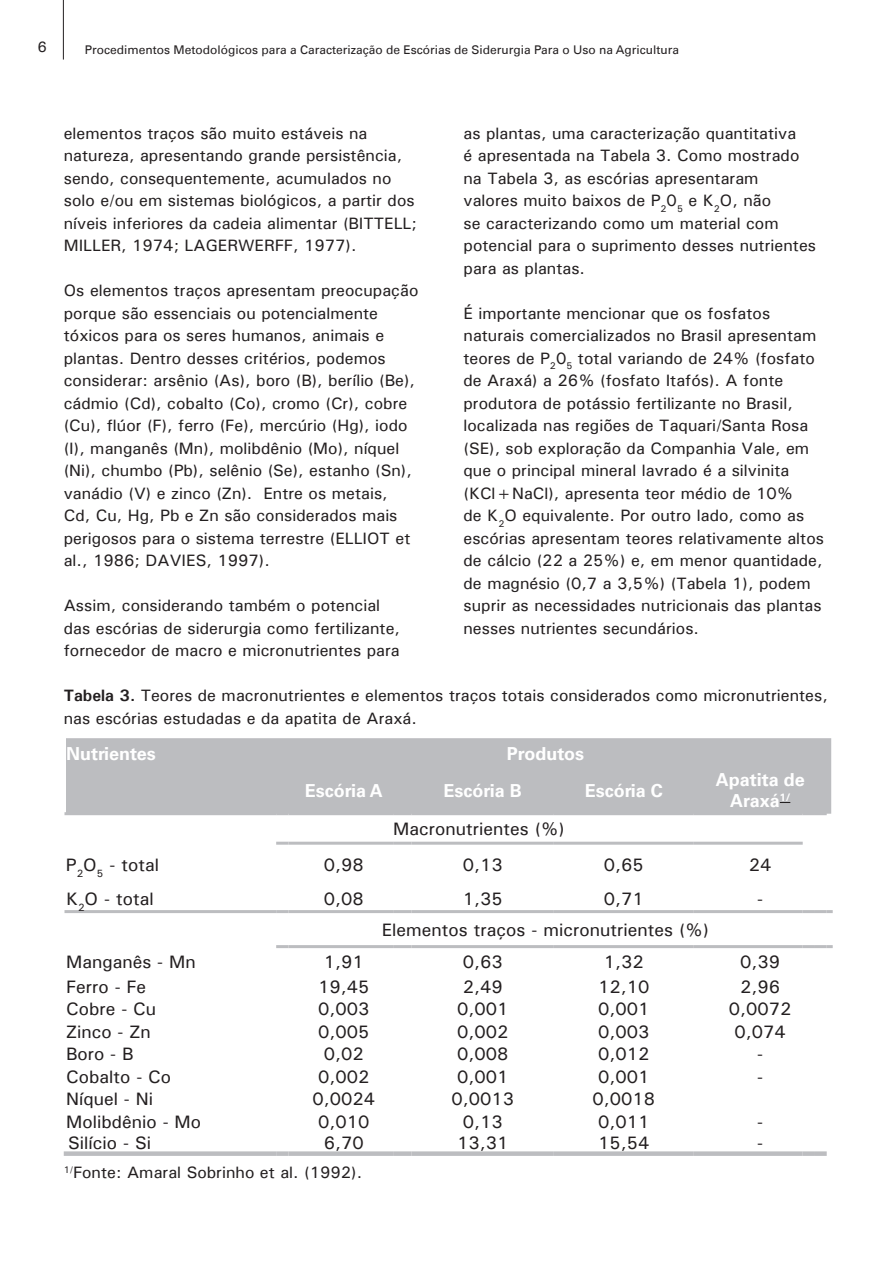
<style>
.page{position:relative;width:893px;height:1263px;background:#fff}
.page>*{position:absolute;margin:0;border:0;box-sizing:border-box;transform-origin:0 0}
.t1{font:18px "Univers";color:#231f20}
.t2{font:700 18px/21.6px "Univers LT";color:#fff;text-align:center}
.t3{font:16.5px/22.5px "Univers";color:#231f20}
.t4{font:15px "Univers";color:#231f20}
.t5{font:12px "Univers LT";color:#231f20}
.s1{font-weight:700}
</style>
<div class="page">
<hr style="left:63px;top:0;width:1px;height:60px;background:#231f20">
<div style="left:66px;top:738px;width:765px;height:76px;background:#bcbdc0"></div>
<hr style="left:64px;top:812px;width:212px;height:3px;background:#bcbdc0">
<svg style="left:276px;top:812px;width:12px;height:3px"></svg>
<hr style="left:288px;top:812px;width:105px;height:3px;background:#bcbdc0">
<hr style="left:393px;top:812px;width:19px;height:3px;background:#bcbdc0">
<hr style="left:412px;top:812px;width:142px;height:3px;background:#bcbdc0">
<hr style="left:554px;top:812px;width:140px;height:3px;background:#bcbdc0">
<hr style="left:694px;top:812px;width:109px;height:3px;background:#bcbdc0">
<svg style="left:803px;top:812px;width:24px;height:3px"></svg>
<svg style="left:276px;top:842px;width:12px;height:3px"></svg>
<hr style="left:288px;top:842px;width:105px;height:3px;background:#bcbdc0">
<hr style="left:393px;top:842px;width:19px;height:3px;background:#bcbdc0">
<hr style="left:412px;top:842px;width:142px;height:3px;background:#bcbdc0">
<hr style="left:554px;top:842px;width:140px;height:3px;background:#bcbdc0">
<hr style="left:694px;top:842px;width:109px;height:3px;background:#bcbdc0">
<hr style="left:64px;top:910px;width:212px;height:3px;background:#bcbdc0">
<svg style="left:276px;top:910px;width:12px;height:3px"></svg>
<hr style="left:288px;top:910px;width:105px;height:3px;background:#bcbdc0">
<hr style="left:393px;top:910px;width:19px;height:3px;background:#bcbdc0">
<hr style="left:412px;top:910px;width:142px;height:3px;background:#bcbdc0">
<hr style="left:554px;top:910px;width:140px;height:3px;background:#bcbdc0">
<hr style="left:694px;top:910px;width:109px;height:3px;background:#bcbdc0">
<svg style="left:803px;top:910px;width:30px;height:3px"></svg>
<svg style="left:276px;top:945px;width:12px;height:3px"></svg>
<hr style="left:288px;top:945px;width:105px;height:3px;background:#bcbdc0">
<hr style="left:393px;top:945px;width:19px;height:3px;background:#bcbdc0">
<hr style="left:412px;top:945px;width:142px;height:3px;background:#bcbdc0">
<hr style="left:554px;top:945px;width:140px;height:3px;background:#bcbdc0">
<hr style="left:694px;top:945px;width:109px;height:3px;background:#bcbdc0">
<svg style="left:803px;top:945px;width:30px;height:3px"></svg>
<div style="left:64px;top:1151px;width:212px;height:5px;background:#bcbdc0"></div>
<div style="left:276px;top:1151px;width:12px;height:5px;background:#bcbdc0"></div>
<div style="left:288px;top:1151px;width:105px;height:5px;background:#bcbdc0"></div>
<div style="left:393px;top:1151px;width:19px;height:5px;background:#bcbdc0"></div>
<div style="left:412px;top:1151px;width:142px;height:5px;background:#bcbdc0"></div>
<div style="left:554px;top:1151px;width:140px;height:5px;background:#bcbdc0"></div>
<div style="left:694px;top:1151px;width:109px;height:5px;background:#bcbdc0"></div>
<div style="left:803px;top:1151px;width:12px;height:5px;background:#bcbdc0"></div>
<div style="left:815px;top:1151px;width:12px;height:5px;background:#bcbdc0"></div>
<p class="t4" style="left:37px;top:38px;width:11px">6</p>
<p class="t5" style="left:85px;top:43px;width:596px">Procedimentos Metodológicos para a Caracterização de Escórias de Siderurgia Para o Uso na Agricultura</p>
<p class="t3" style="left:64px;top:121px;width:355px">elementos traços são muito estáveis na natureza, apresentando grande persistência, sendo, consequentemente, acumulados no solo e/ou em sistemas biológicos, a partir dos níveis inferiores da cadeia alimentar (BITTELL; MILLER, 1974; LAGERWERFF, 1977).</p>
<p class="t3" style="left:64px;top:279px;width:356px">Os elementos traços apresentam preocupação porque são essenciais ou potencialmente tóxicos para os seres humanos, animais e plantas. Dentro desses critérios, podemos considerar: arsênio (As), boro (B), berílio (Be), cádmio (Cd), cobalto (Co), cromo (Cr), cobre (Cu), flúor (F), ferro (Fe), mercúrio (Hg), iodo (I), manganês (Mn), molibdênio (Mo), níquel (Ni), chumbo (Pb), selênio (Se), estanho (Sn), vanádio (V) e zinco (Zn). Entre os metais, Cd, Cu, Hg, Pb e Zn são considerados mais perigosos para o sistema terrestre (ELLIOT et al., 1986; DAVIES, 1997).</p>
<p class="t3" style="left:64px;top:594px;width:338px">Assim, considerando também o potencial das escórias de siderurgia como fertilizante, fornecedor de macro e micronutrientes para</p>
<p class="t3" style="left:463px;top:122px;width:354px">as plantas, uma caracterização quantitativa<br>é apresentada na Tabela 3. Como mostrado na Tabela 3, as escórias apresentaram valores muito baixos de P<sub>2</sub>0<sub>5</sub> e K<sub>2</sub>O, não<br>se caracterizando como um material com potencial para o suprimento desses nutrientes para as plantas.</p>
<p class="t3" style="left:463px;top:301px;width:362px">É importante mencionar que os fosfatos naturais comercializados no Brasil apresentam teores de P<sub>2</sub>0<sub>5</sub> total variando de 24% (fosfato de Araxá) a 26% (fosfato Itafós). A fonte produtora de potássio fertilizante no Brasil, localizada nas regiões de Taquari/Santa Rosa (SE), sob exploração da Companhia Vale, em que o principal mineral lavrado é a silvinita (KCl+NaCl), apresenta teor médio de 10%<br>de K<sub>2</sub>O equivalente. Por outro lado, como as escórias apresentam teores relativamente altos de cálcio (22 a 25%) e, em menor quantidade, de magnésio (0,7 a 3,5%) (Tabela 1), podem suprir as necessidades nutricionais das plantas nesses nutrientes secundários.</p>
<p class="t3" style="left:64px;top:684px;width:766px"><span class="s1">Tabela 3.</span> Teores de macronutrientes e elementos traços totais considerados como micronutrientes, nas escórias estudadas e da apatita de Araxá.</p>
<p class="t2" style="left:66px;top:743px;width:91px">Nutrientes</p>
<p class="t2" style="left:507px;top:743px;width:79px">Produtos</p>
<p class="t2" style="left:305px;top:780px;width:79px">Escória A</p>
<p class="t2" style="left:444px;top:780px;width:80px">Escória B</p>
<p class="t2" style="left:585px;top:780px;width:80px">Escória C</p>
<p class="t2" style="left:716px;top:769px;width:91px">Apatita de<br>Araxá<sup>1/</sup></p>
<p class="t1" style="left:393px;top:818px;width:173px">Macronutrientes (%)</p>
<p class="t1" style="left:66px;top:854px;width:95px">P<sub>2</sub>O<sub>5</sub> - total</p>
<p class="t1" style="left:324px;top:854px;width:41px">0,98</p>
<p class="t1" style="left:463px;top:854px;width:41px">0,13</p>
<p class="t1" style="left:604px;top:854px;width:41px">0,65</p>
<p class="t1" style="left:749px;top:854px;width:24px">24</p>
<p class="t1" style="left:66px;top:887px;width:89px">K<sub>2</sub>O - total</p>
<p class="t1" style="left:324px;top:887px;width:41px">0,08</p>
<p class="t1" style="left:463px;top:887px;width:41px">1,35</p>
<p class="t1" style="left:604px;top:887px;width:41px">0,71</p>
<p class="t1" style="left:757px;top:887px;width:7px">-</p>
<p class="t1" style="left:382px;top:919px;width:329px">Elementos traços - micronutrientes (%)</p>
<p class="t1" style="left:66px;top:950px;width:131px">Manganês - Mn</p>
<p class="t1" style="left:324px;top:950px;width:41px">1,91</p>
<p class="t1" style="left:463px;top:950px;width:41px">0,63</p>
<p class="t1" style="left:604px;top:950px;width:41px">1,32</p>
<p class="t1" style="left:740px;top:950px;width:41px">0,39</p>
<p class="t1" style="left:66px;top:975px;width:82px">Ferro - Fe</p>
<p class="t1" style="left:318px;top:975px;width:53px">19,45</p>
<p class="t1" style="left:463px;top:975px;width:41px">2,49</p>
<p class="t1" style="left:598px;top:975px;width:53px">12,10</p>
<p class="t1" style="left:740px;top:975px;width:41px">2,96</p>
<p class="t1" style="left:66px;top:998px;width:92px">Cobre - Cu</p>
<p class="t1" style="left:318px;top:998px;width:53px">0,003</p>
<p class="t1" style="left:457px;top:998px;width:53px">0,001</p>
<p class="t1" style="left:598px;top:998px;width:53px">0,001</p>
<p class="t1" style="left:729px;top:998px;width:64px">0,0072</p>
<p class="t1" style="left:66px;top:1020px;width:86px">Zinco - Zn</p>
<p class="t1" style="left:318px;top:1020px;width:53px">0,005</p>
<p class="t1" style="left:457px;top:1020px;width:53px">0,002</p>
<p class="t1" style="left:598px;top:1020px;width:53px">0,003</p>
<p class="t1" style="left:735px;top:1020px;width:53px">0,074</p>
<p class="t1" style="left:66px;top:1043px;width:69px">Boro - B</p>
<p class="t1" style="left:324px;top:1043px;width:41px">0,02</p>
<p class="t1" style="left:457px;top:1043px;width:53px">0,008</p>
<p class="t1" style="left:598px;top:1043px;width:53px">0,012</p>
<p class="t1" style="left:757px;top:1043px;width:7px">-</p>
<p class="t1" style="left:66px;top:1065px;width:107px">Cobalto - Co</p>
<p class="t1" style="left:318px;top:1065px;width:53px">0,002</p>
<p class="t1" style="left:457px;top:1065px;width:53px">0,001</p>
<p class="t1" style="left:598px;top:1065px;width:53px">0,001</p>
<p class="t1" style="left:757px;top:1065px;width:7px">-</p>
<p class="t1" style="left:66px;top:1088px;width:89px">Níquel - Ni</p>
<p class="t1" style="left:313px;top:1088px;width:64px">0,0024</p>
<p class="t1" style="left:451px;top:1088px;width:64px">0,0013</p>
<p class="t1" style="left:592px;top:1088px;width:64px">0,0018</p>
<p class="t1" style="left:66px;top:1110px;width:137px">Molibdênio - Mo</p>
<p class="t1" style="left:318px;top:1110px;width:53px">0,010</p>
<p class="t1" style="left:463px;top:1110px;width:41px">0,13</p>
<p class="t1" style="left:598px;top:1110px;width:53px">0,011</p>
<p class="t1" style="left:757px;top:1110px;width:7px">-</p>
<p class="t1" style="left:68px;top:1131px;width:84px">Silício - Si</p>
<p class="t1" style="left:324px;top:1131px;width:41px">6,70</p>
<p class="t1" style="left:457px;top:1131px;width:53px">13,31</p>
<p class="t1" style="left:598px;top:1131px;width:53px">15,54</p>
<p class="t1" style="left:757px;top:1131px;width:7px">-</p>
<p class="t3" style="left:64px;top:1161px;width:300px"><sup>1/</sup>Fonte: Amaral Sobrinho et al. (1992).</p>
</div>
